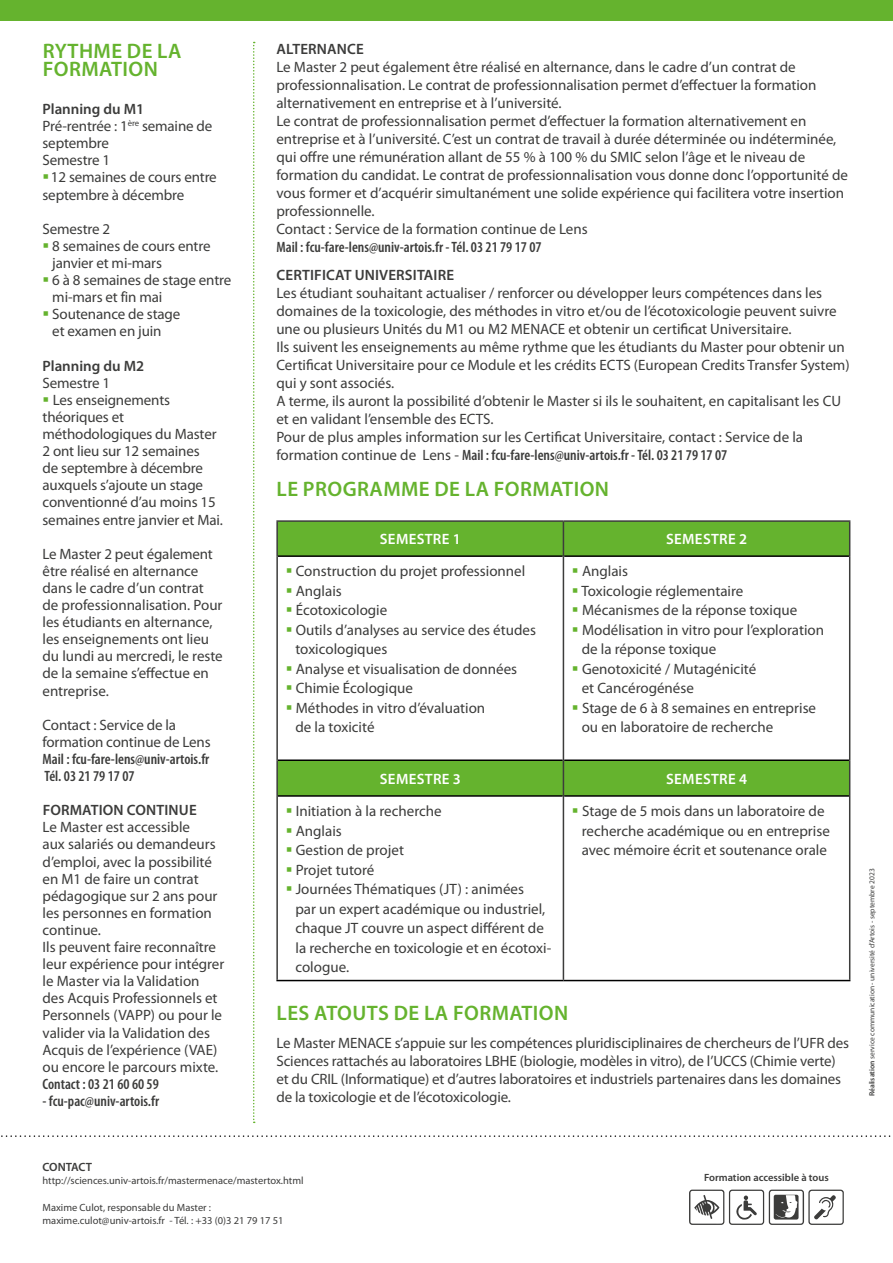
<style>
.page{position:relative;width:893px;height:1263px;background:#fff}
.page>*{position:absolute;margin:0;border:0;box-sizing:border-box;transform-origin:0 0}
.t1{font:600 21px/17.1px "Myriad Pro";letter-spacing:.02em;color:#65b32e}
.t2{font:15px/17.1px "Myriad Pro";color:#3c3c3b}
.t3{font:600 condensed 15px/17.1px "Myriad Pro";color:#3c3c3b}
.t4{font:600 15px "Myriad Pro";letter-spacing:.01em;color:#3c3c3b}
.t5{font:600 15px "Myriad Pro";letter-spacing:.02em;color:#fff}
.t6{font:600 12px "Myriad Pro";letter-spacing:-.01em;color:#3c3c3b}
.t7{font:10.5px/12.6px "Myriad Pro";color:#3c3c3b}
.t8{font:600 10.5px "Myriad Pro";color:#3c3c3b}
.t9{font:7.5px "Myriad Pro";color:#3c3c3b}
.s1{font-weight:600}
.s2{color:#65b32e}
.s3{font-weight:600;font-stretch:condensed}
</style>
<div class="page">
<div style="left:0;top:0;width:893px;height:20px;background:#65b32e"></div>
<svg style="left:253px;top:42px;width:2px;height:1081px"></svg>
<div style="left:278px;top:522px;width:571px;height:33px;background:#65b32e"></div>
<div style="left:278px;top:761px;width:571px;height:34px;background:#65b32e"></div>
<hr style="left:278px;top:555px;width:285px;height:2px;background:#000">
<hr style="left:564px;top:555px;width:285px;height:2px;background:#000">
<hr style="left:278px;top:759px;width:285px;height:2px;background:#000">
<hr style="left:564px;top:759px;width:285px;height:2px;background:#000">
<hr style="left:278px;top:795px;width:285px;height:2px;background:#000">
<hr style="left:564px;top:795px;width:285px;height:2px;background:#000">
<hr style="left:276px;top:980px;width:287px;height:1px;background:#000">
<hr style="left:563px;top:980px;width:287px;height:1px;background:#000">
<hr style="left:276px;top:520px;width:287px;height:2px;background:#3c3c3b">
<hr style="left:276px;top:522px;width:2px;height:34px;background:#3c3c3b">
<hr style="left:563px;top:520px;width:287px;height:2px;background:#3c3c3b">
<hr style="left:563px;top:522px;width:1px;height:34px;background:#3c3c3b">
<hr style="left:849px;top:522px;width:1px;height:34px;background:#3c3c3b">
<hr style="left:276px;top:556px;width:2px;height:204px;background:#3c3c3b">
<hr style="left:563px;top:556px;width:1px;height:204px;background:#3c3c3b">
<hr style="left:849px;top:556px;width:1px;height:204px;background:#3c3c3b">
<hr style="left:276px;top:760px;width:2px;height:36px;background:#3c3c3b">
<hr style="left:563px;top:760px;width:1px;height:36px;background:#3c3c3b">
<hr style="left:849px;top:760px;width:1px;height:36px;background:#3c3c3b">
<hr style="left:276px;top:796px;width:2px;height:184px;background:#3c3c3b">
<hr style="left:563px;top:796px;width:1px;height:184px;background:#3c3c3b">
<hr style="left:849px;top:796px;width:1px;height:184px;background:#3c3c3b">
<svg style="left:689px;top:1189px;width:155px;height:36px"></svg>
<svg style="left:1px;top:1135px;width:890px;height:2px"></svg>
<h1 class="t1" style="left:43px;top:42px;width:140px">RYTHME DE LA<br>FORMATION</h1>
<p class="t2" style="left:43px;top:100px;width:171px"><span class="s1">Planning du M1<br></span>Pré-rentrée : 1<sup>ère</sup> semaine de septembre<br>Semestre 1</p>
<p class="t2" style="left:43px;top:169px;width:176px"><span class="s2">▪</span>12 semaines de cours entre septembre à décembre</p>
<p class="t2" style="left:43px;top:220px;width:69px">Semestre 2</p>
<p class="t2" style="left:52px;top:237px;width:160px;text-indent:-10px"><span class="s2">▪</span> 8 semaines de cours entre janvier et mi-mars</p>
<p class="t2" style="left:52px;top:271px;width:180px;text-indent:-10px"><span class="s2">▪</span> 6 à 8 semaines de stage entre mi-mars et fin mai</p>
<p class="t2" style="left:52px;top:305px;width:130px;text-indent:-10px"><span class="s2">▪</span> Soutenance de stage et examen en juin</p>
<p class="t4" style="left:43px;top:356px;width:103px">Planning du M2</p>
<p class="t2" style="left:43px;top:374px;width:69px">Semestre 1</p>
<p class="t2" style="left:43px;top:391px;width:182px"><span class="s2">▪</span> Les enseignements théoriques et méthodologiques du Master<br>2 ont lieu sur 12 semaines<br>de septembre à décembre auxquels s’ajoute un stage conventionné d’au moins 15 semaines entre janvier et Mai.</p>
<p class="t2" style="left:43px;top:545px;width:182px">Le Master 2 peut également être réalisé en alternance dans le cadre d’un contrat de professionnalisation. Pour les étudiants en alternance, les enseignements ont lieu du lundi au mercredi, le reste de la semaine s’effectue en entreprise.</p>
<p class="t2" style="left:43px;top:716px;width:170px">Contact : Service de la formation continue de Lens</p>
<p class="t3" style="left:43px;top:750px;width:168px">Mail : fcu-fare-lens@univ-artois.fr<br>Tél. 03 21 79 17 07</p>
<p class="t4" style="left:43px;top:801px;width:156px">FORMATION CONTINUE</p>
<p class="t2" style="left:43px;top:818px;width:183px">Le Master est accessible<br>aux salariés ou demandeurs d’emploi, avec la possibilité en M1 de faire un contrat pédagogique sur 2 ans pour les personnes en formation continue.<br>Ils peuvent faire reconnaître leur expérience pour intégrer le Master via la Validation des Acquis Professionnels et<br>Personnels (VAPP) ou pour le valider via la Validation des<br>Acquis de l’expérience (VAE) ou encore le parcours mixte.</p>
<p class="t3" style="left:43px;top:1075px;width:118px">Contact : 03 21 60 60 59</p>
<p class="t3" style="left:43px;top:1092px;width:118px">- fcu-pac@univ-artois.fr</p>
<p class="t4" style="left:277px;top:39px;width:89px">ALTERNANCE</p>
<p class="t2" style="left:276px;top:58px;width:573px;line-height:18px">Le Master 2 peut également être réalisé en alternance, dans le cadre d’un contrat de professionnalisation. Le contrat de professionnalisation permet d’effectuer la formation alternativement en entreprise et à l’université.<br>Le contrat de professionnalisation permet d’effectuer la formation alternativement en entreprise et à l’université. C’est un contrat de travail à durée déterminée ou indéterminée, qui offre une rémunération allant de 55 % à 100 % du SMIC selon l’âge et le niveau de formation du candidat. Le contrat de professionnalisation vous donne donc l’opportunité de vous former et d’acquérir simultanément une solide expérience qui facilitera votre insertion professionnelle.<br>Contact : Service de la formation continue de Lens</p>
<p class="t3" style="left:276px;top:238px;width:267px">Mail : fcu-fare-lens@univ-artois.fr - Tél. 03 21 79 17 07</p>
<p class="t4" style="left:277px;top:266px;width:179px">CERTIFICAT UNIVERSITAIRE</p>
<p class="t2" style="left:276px;top:284px;width:575px;line-height:18px">Les étudiant souhaitant actualiser / renforcer ou développer leurs compétences dans les domaines de la toxicologie, des méthodes in vitro et/ou de l’écotoxicologie peuvent suivre une ou plusieurs Unités du M1 ou M2 MENACE et obtenir un certificat Universitaire.<br>Ils suivent les enseignements au même rythme que les étudiants du Master pour obtenir un Certificat Universitaire pour ce Module et les crédits ECTS (European Credits Transfer System) qui y sont associés.<br>A terme, ils auront la possibilité d’obtenir le Master si ils le souhaitent, en capitalisant les CU et en validant l’ensemble des ECTS.<br>Pour de plus amples information sur les Certificat Universitaire, contact : Service de la formation continue de Lens - <span class="s3">Mail : fcu-fare-lens@univ-artois.fr - Tél. 03 21 79 17 07</span></p>
<h1 class="t1" style="left:277px;top:480px;width:334px">LE PROGRAMME DE LA FORMATION</h1>
<p class="t5" style="left:380px;top:530px;width:82px">SEMESTRE 1</p>
<p class="t5" style="left:666px;top:530px;width:82px">SEMESTRE 2</p>
<p class="t2" style="left:286px;top:562px;width:241px"><span class="s2">▪</span> Construction du projet professionnel</p>
<p class="t2" style="left:286px;top:582px;width:58px"><span class="s2">▪</span> Anglais</p>
<p class="t2" style="left:286px;top:601px;width:103px"><span class="s2">▪</span> Écotoxicologie</p>
<p class="t2" style="left:295px;top:620px;width:242px;line-height:19.5px;text-indent:-10px"><span class="s2">▪</span> Outils d’analyses au service des études toxicologiques</p>
<p class="t2" style="left:286px;top:660px;width:233px"><span class="s2">▪</span> Analyse et visualisation de données</p>
<p class="t2" style="left:286px;top:679px;width:129px"><span class="s2">▪</span> Chimie Écologique</p>
<p class="t2" style="left:295px;top:698px;width:191px;line-height:19.5px;text-indent:-10px"><span class="s2">▪</span> Méthodes in vitro d’évaluation de la toxicité</p>
<p class="t2" style="left:572px;top:562px;width:58px"><span class="s2">▪</span> Anglais</p>
<p class="t2" style="left:572px;top:582px;width:173px"><span class="s2">▪</span> Toxicologie réglementaire</p>
<p class="t2" style="left:572px;top:601px;width:227px"><span class="s2">▪</span> Mécanismes de la réponse toxique</p>
<p class="t2" style="left:582px;top:620px;width:244px;line-height:19.5px;text-indent:-10px"><span class="s2">▪</span> Modélisation in vitro pour l’exploration de la réponse toxique</p>
<p class="t2" style="left:582px;top:659px;width:176px;line-height:19.5px;text-indent:-10px"><span class="s2">▪</span> Genotoxicité / Mutagénicité et Cancérogénése</p>
<p class="t2" style="left:582px;top:698px;width:236px;line-height:19.5px;text-indent:-10px"><span class="s2">▪</span> Stage de 6 à 8 semaines en entreprise ou en laboratoire de recherche</p>
<p class="t5" style="left:380px;top:769px;width:82px">SEMESTRE 3</p>
<p class="t5" style="left:666px;top:769px;width:82px">SEMESTRE 4</p>
<p class="t2" style="left:286px;top:802px;width:157px"><span class="s2">▪</span> Initiation à la recherche</p>
<p class="t2" style="left:286px;top:822px;width:58px"><span class="s2">▪</span> Anglais</p>
<p class="t2" style="left:286px;top:841px;width:120px"><span class="s2">▪</span> Gestion de projet</p>
<p class="t2" style="left:286px;top:861px;width:90px"><span class="s2">▪</span> Projet tutoré</p>
<p class="t2" style="left:295px;top:879px;width:257px;line-height:19.5px;text-indent:-10px"><span class="s2">▪</span> Journées Thématiques (JT) : animées<br>par un expert académique ou industriel, chaque JT couvre un aspect différent de la recherche en toxicologie et en écotoxi&shy;cologue.</p>
<p class="t2" style="left:582px;top:801px;width:250px;line-height:19.5px;text-indent:-10px"><span class="s2">▪</span> Stage de 5 mois dans un laboratoire de recherche académique ou en entreprise avec mémoire écrit et soutenance orale</p>
<h1 class="t1" style="left:277px;top:1004px;width:293px">LES ATOUTS DE LA FORMATION</h1>
<p class="t2" style="left:276px;top:1034px;width:574px;line-height:18px">Le Master MENACE s’appuie sur les compétences pluridisciplinaires de chercheurs de l’UFR des Sciences rattachés au laboratoires LBHE (biologie, modèles in vitro), de l’UCCS (Chimie verte) et du CRIL (Informatique) et d’autres laboratoires et industriels partenaires dans les domaines de la toxicologie et de l’écotoxicologie.</p>
<p class="t9" style="left:867px;top:1096px;width:229px;rotate:-90deg"><span class="s1">Réalisation</span> service communication - université d’Artois - septembre 2023</p>
<p class="t6" style="left:43px;top:1159px;width:51px">CONTACT</p>
<p class="t7" style="left:43px;top:1174px;width:263px">http://sciences.univ-artois.fr/mastermenace/mastertox.html</p>
<p class="t7" style="left:43px;top:1201px;width:242px">Maxime Culot, responsable du Master : maxime.culot@univ-artois.fr - Tél. : +33 (0)3 21 79 17 51</p>
<p class="t8" style="left:704px;top:1171px;width:126px">Formation accessible à tous</p>
</div>
